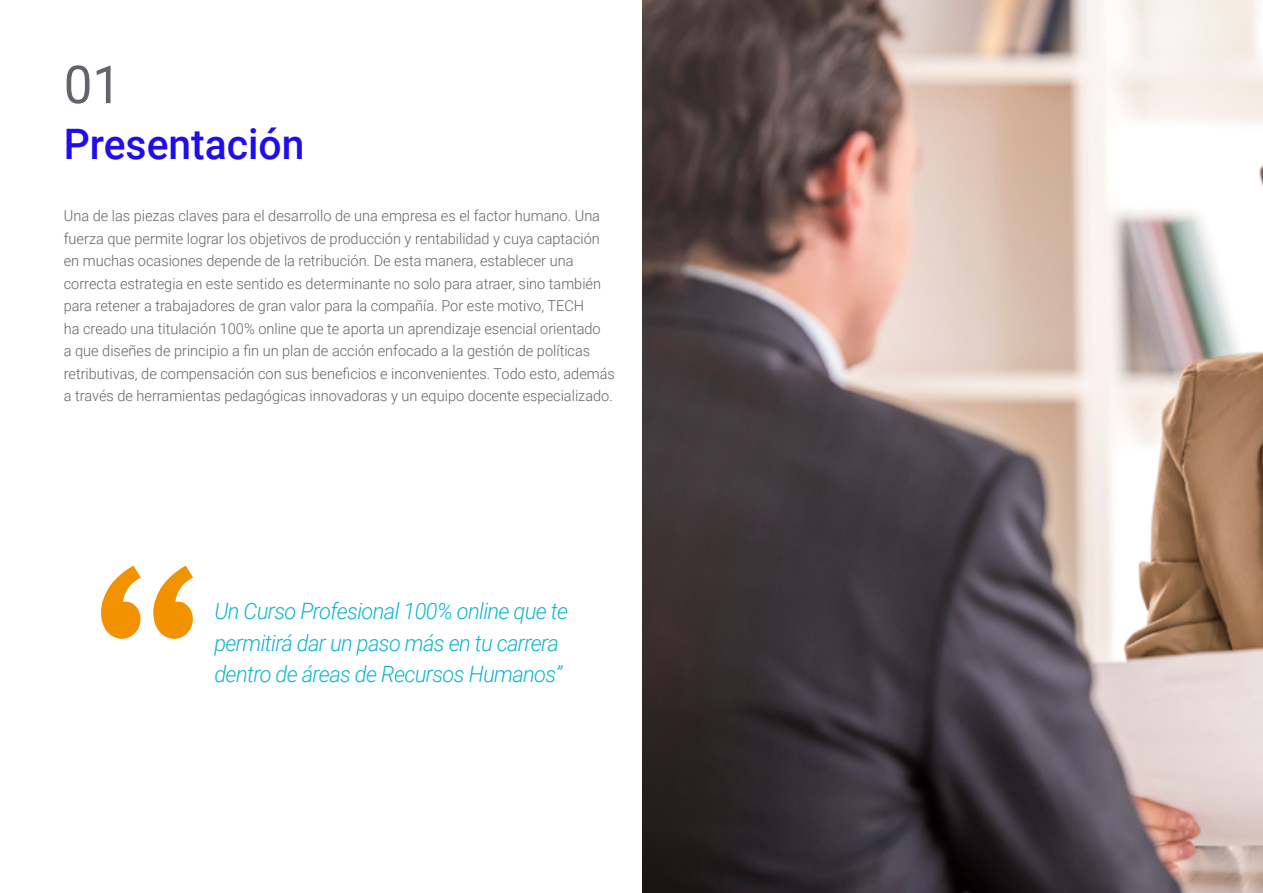
<style>
.page{position:relative;width:1263px;height:893px;background:#fff}
.page>*{position:absolute;margin:0;border:0;box-sizing:border-box;transform-origin:0 0}
.t1{font:52.5px "Roboto";color:#61646a}
.t2{font:500 42px "Roboto";color:#1f0dec}
.t3{font:italic 300 22.5px/31.5px "Roboto";letter-spacing:-.03em;color:#0fb6cf}
.t4{font:300 15px/22.5px "Roboto";color:#61646a}
</style>
<div class="page">
<svg style="left:101px;top:566px;width:92px;height:73px"></svg>
<img style="left:642px;top:0;width:621px;height:893px">
<h1 class="t1" style="left:64px;top:48px;width:59px">01</h1>
<h2 class="t2" style="left:64px;top:115px;width:242px">Presentación</h2>
<p class="t4" style="left:64px;top:204px;width:553px">Una de las piezas claves para el desarrollo de una empresa es el factor humano. Una fuerza que permite lograr los objetivos de producción y rentabilidad y cuya captación en muchas ocasiones depende de la retribución. De esta manera, establecer una correcta estrategia en este sentido es determinante no solo para atraer, sino también para retener a trabajadores de gran valor para la compañía. Por este motivo, TECH<br>ha creado una titulación 100% online que te aporta un aprendizaje esencial orientado<br>a que diseñes de principio a fin un plan de acción enfocado a la gestión de políticas retributivas, de compensación con sus beneficios e inconvenientes. Todo esto, además a través de herramientas pedagógicas innovadoras y un equipo docente especializado.</p>
<h3 class="t3" style="left:214px;top:594px;width:355px">Un Curso Profesional 100% online que te permitirá dar un paso más en tu carrera dentro de áreas de Recursos Humanos”</h3>
</div>
